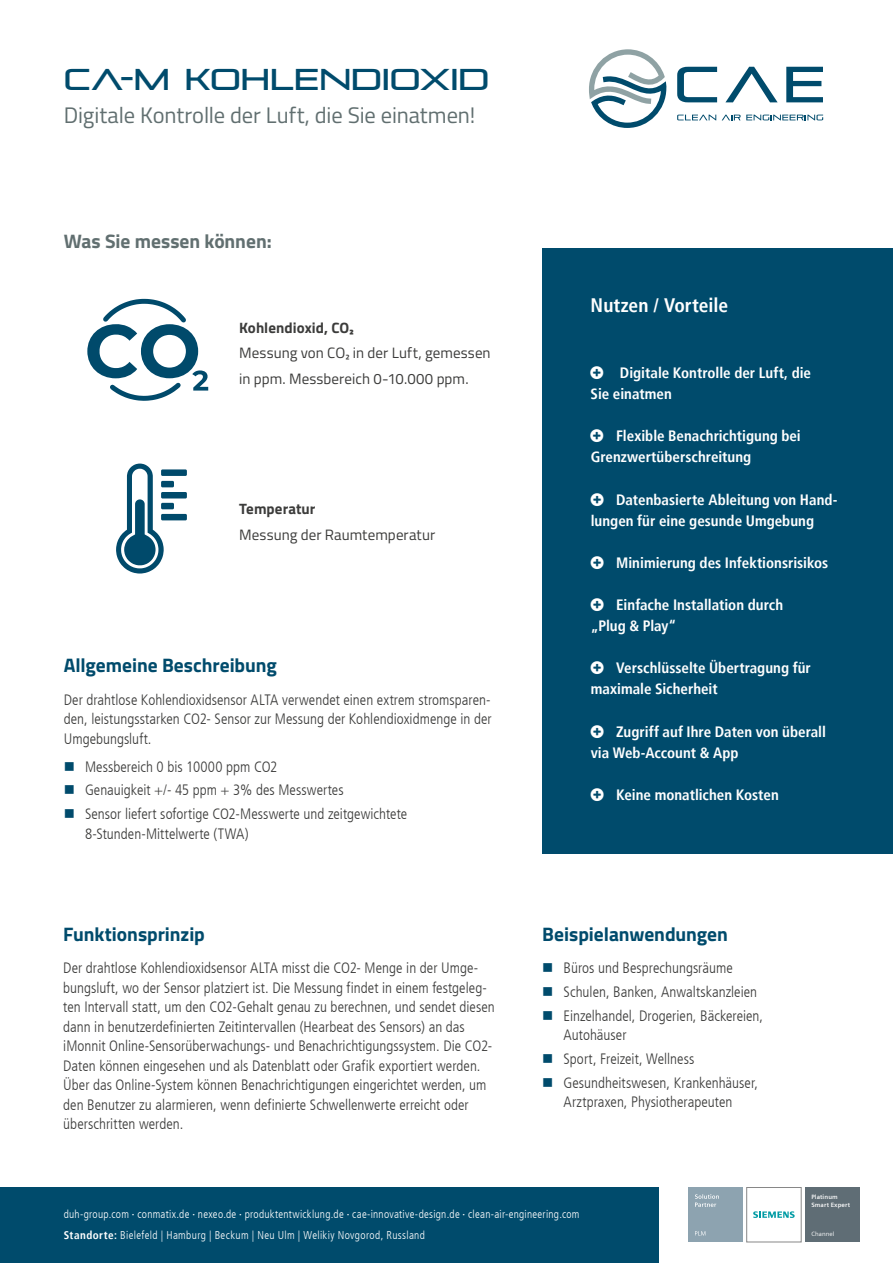
<style>
.page{position:relative;width:893px;height:1263px;background:#fff}
.page>*{position:absolute;margin:0;border:0;box-sizing:border-box;transform-origin:0 0}
.t1{font:30px "Pirulen Rg";letter-spacing:-.005em;color:#004b6c}
.t2{font:22.5px "Titillium";letter-spacing:-.005em;color:#616f70}
.t3{font:700 19.5px "Titillium Web";color:#004b6c}
.t4{font:700 19.5px "Titillium Web";color:#616f70}
.t5{font:700 condensed 19.5px "Frutiger";color:#fff}
.t6{font:300 condensed 15px/19.5px "Frutiger";color:#3c3c3b}
.t7{font:700 condensed 15px/21px "Frutiger";color:#fff}
.t8{font:15px/25.5px "Titillium";letter-spacing:.005em;color:#3c3c3b}
.t9{font:700 15px "Titillium Web";letter-spacing:.005em;color:#3c3c3b}
.t10{font:300 condensed 11.25px/20.1px "Frutiger";letter-spacing:.025em;color:#fff}
.t11{font:700 6.15px/8.1px "Siemens Sans";letter-spacing:.015em;color:#fff}
.t12{font:6.15px "Siemens Sans";letter-spacing:.015em;color:#fff}
.s1{font-weight:400}
.s2{font-weight:700}
</style>
<div class="page">
<svg style="left:589px;top:49px;width:77px;height:79px"></svg>
<svg style="left:677px;top:67px;width:40px;height:35px"></svg>
<svg style="left:725px;top:67px;width:53px;height:35px"></svg>
<svg style="left:786px;top:67px;width:37px;height:35px"></svg>
<svg style="left:677px;top:115px;width:39px;height:5px"></svg>
<svg style="left:722px;top:115px;width:101px;height:5px"></svg>
<div style="left:0;top:1187px;width:659px;height:76px;background:#004b6c"></div>
<div style="left:688px;top:1187px;width:55px;height:55px;background:#8da3b0"></div>
<svg style="left:695px;top:1194px;width:24px;height:13px"></svg>
<svg style="left:695px;top:1231px;width:10px;height:4px"></svg>
<div style="left:805px;top:1187px;width:55px;height:55px;background:#5f6d75"></div>
<svg style="left:753px;top:1211px;width:42px;height:7px"></svg>
<div style="left:746px;top:1187px;width:55px;height:55px;border:1px solid #878787"></div>
<div style="left:542px;top:248px;width:351px;height:606px;background:#004b6c"></div>
<svg style="left:87px;top:298px;width:121px;height:103px"></svg>
<svg style="left:116px;top:464px;width:71px;height:109px"></svg>
<h1 class="t1" style="left:64px;top:61px;width:427px">CA-M KOHLENDIOXID</h1>
<h2 class="t2" style="left:64px;top:98px;width:413px">Digitale Kontrolle der Luft, die Sie einatmen!</h2>
<h3 class="t4" style="left:64px;top:227px;width:210px">Was Sie messen können:</h3>
<p class="t9" style="left:239px;top:316px;width:116px">Kohlendioxid, CO₂</p>
<p class="t8" style="left:239px;top:340px;width:253px">Messung von CO₂ in der Luft, gemessen in ppm. Messbereich 0-10.000 ppm.</p>
<p class="t9" style="left:239px;top:498px;width:78px">Temperatur</p>
<p class="t8" style="left:239px;top:521px;width:198px">Messung der Raumtemperatur</p>
<h3 class="t3" style="left:64px;top:651px;width:215px">Allgemeine Beschreibung</h3>
<p class="t6" style="left:64px;top:690px;width:429px;text-align:justify">Der drahtlose Kohlendioxidsensor ALTA verwendet einen extrem stromsparen&shy;den, leistungsstarken CO2- Sensor zur Messung der Kohlendioxidmenge in der Umgebungsluft.</p>
<p class="t6" style="left:85px;top:755px;width:324px;line-height:23.7px">Messbereich 0 bis 10000 ppm CO2<br>Genauigkeit +/- 45 ppm + 3% des Messwertes<br>Sensor liefert sofortige CO2-Messwerte und zeitgewichtete</p>
<p class="t6" style="left:85px;top:824px;width:165px">8-Stunden-Mittelwerte (TWA)</p>
<h3 class="t3" style="left:63px;top:919px;width:143px">Funktionsprinzip</h3>
<p class="t6" style="left:63px;top:958px;width:433px">Der drahtlose Kohlendioxidsensor ALTA misst die CO2- Menge in der Umge&shy;bungsluft, wo der Sensor platziert ist. Die Messung findet in einem festgeleg&shy;ten Intervall statt, um den CO2-Gehalt genau zu berechnen, und sendet diesen dann in benutzerdefinierten Zeitintervallen (Hearbeat des Sensors) an das iMonnit Online-Sensorüberwachungs- und Benachrichtigungssystem. Die CO2- Daten können eingesehen und als Datenblatt oder Grafik exportiert werden.<br>Über das Online-System können Benachrichtigungen eingerichtet werden, um den Benutzer zu alarmieren, wenn definierte Schwellenwerte erreicht oder überschritten werden.</p>
<h3 class="t5" style="left:591px;top:294px;width:139px">Nutzen / Vorteile</h3>
<p class="t7" style="left:591px;top:362px;width:222px">● Digitale Kontrolle der Luft, die<br>Sie einatmen</p>
<p class="t7" style="left:591px;top:426px;width:212px">● Flexible Benachrichtigung bei<br>Grenzwertüberschreitung</p>
<p class="t7" style="left:591px;top:489px;width:248px">● Datenbasierte Ableitung von Hand&shy;lungen für eine gesunde Umgebung</p>
<p class="t7" style="left:591px;top:552px;width:239px">● Minimierung des Infektionsrisikos</p>
<p class="t7" style="left:591px;top:594px;width:194px">● Einfache Installation durch „Plug &amp; Play“</p>
<p class="t7" style="left:591px;top:658px;width:222px">● Verschlüsselte Übertragung für maximale Sicherheit</p>
<p class="t7" style="left:591px;top:721px;width:237px">● Zugriff auf Ihre Daten von überall via Web-Account &amp; App</p>
<p class="t7" style="left:591px;top:784px;width:190px">● Keine monatlichen Kosten</p>
<h3 class="t3" style="left:542px;top:919px;width:187px">Beispielanwendungen</h3>
<p class="t6" style="left:563px;top:956px;width:201px;line-height:23.7px">Büros und Besprechungsräume<br>Schulen, Banken, Anwaltskanzleien<br>Einzelhandel, Drogerien, Bäckereien,</p>
<p class="t6" style="left:563px;top:1023px;width:196px;line-height:23.7px">Autohäuser<br>Sport, Freizeit, Wellness<br>Gesundheitswesen, Krankenhäuser,</p>
<p class="t6" style="left:563px;top:1092px;width:170px">Arztpraxen, Physiotherapeuten</p>
<p class="t10" style="left:64px;top:1204px;width:517px">duh-group.com <span class="s1">·</span> conmatix.de <span class="s1">·</span> nexeo.de <span class="s1">·</span> produktentwicklung.de <span class="s1">·</span> cae-innovative-design.de <span class="s1">·</span> clean-air-engineering.com<br><span class="s2">Standorte:</span> Bielefeld | Hamburg | Beckum | Neu Ulm | Welikiy Novgorod, Russland</p>
<p class="t11" style="left:811px;top:1192px;width:40px">Platinum<br>Smart Expert</p>
<p class="t12" style="left:811px;top:1230px;width:24px">Channel</p>
</div>
